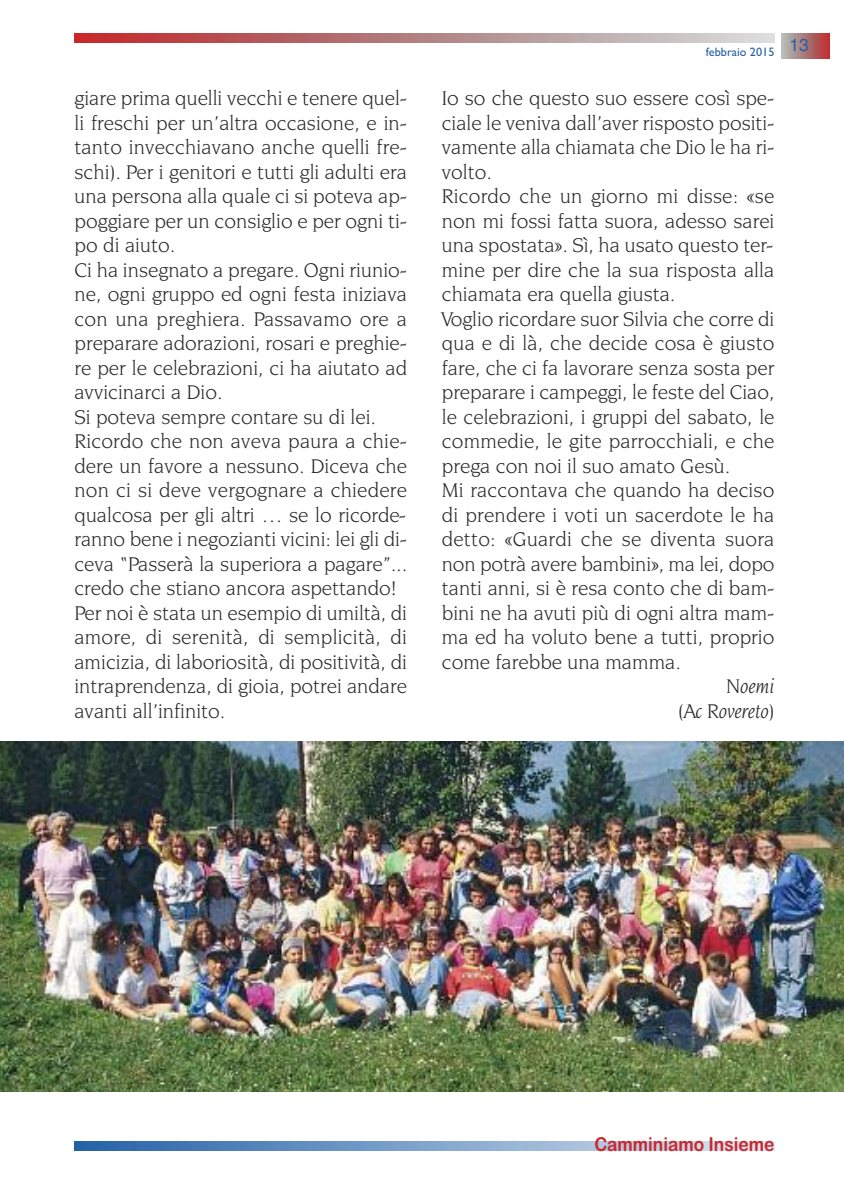
<style>
.page{position:relative;width:844px;height:1191px;background:#fff}
.page>*{position:absolute;margin:0;border:0;box-sizing:border-box;transform-origin:0 0}
.t1{font:21px/24.5px "Novarese IT Cby BT";color:#272627}
.t2{font:italic 21px/24.5px "Novarese IT Cby BT";letter-spacing:-.005em;color:#272627;text-align:right}
.t3{font:19.25px "Arial Rounded MT Bold";color:#cc262b;scale:.9 1}
.t4{font:12.25px "Gill Sans";color:#2661a7}
</style>
<div class="page">
<img style="left:781px;top:34px;width:48px;height:25px">
<img style="left:74px;top:34px;width:700px;height:9px">
<img style="left:74px;top:1142px;width:700px;height:8px">
<img style="left:0;top:741px;width:843px;height:350px">
<p class="t4" style="left:705px;top:44px;width:105px">febbraio 2015 <sup>13</sup></p>
<p class="t1" style="left:74px;top:87px;width:334px">giare prima quelli vecchi e tenere quel&shy;li freschi per un’altra occasione, e in&shy;tanto invecchiavano anche quelli fre&shy;schi). Per i genitori e tutti gli adulti era una persona alla quale ci si poteva ap&shy;poggiare per un consiglio e per ogni ti&shy;po di aiuto.<br>Ci ha insegnato a pregare. Ogni riunio&shy;ne, ogni gruppo ed ogni festa iniziava con una preghiera. Passavamo ore a preparare adorazioni, rosari e preghie&shy;re per le celebrazioni, ci ha aiutato ad avvicinarci a Dio.<br>Si poteva sempre contare su di lei.<br>Ricordo che non aveva paura a chie&shy;dere un favore a nessuno. Diceva che non ci si deve vergognare a chiedere qualcosa per gli altri … se lo ricorde&shy;ranno bene i negozianti vicini: lei gli di&shy;ceva “Passerà la superiora a pagare”... credo che stiano ancora aspettando!<br>Per noi è stata un esempio di umiltà, di amore, di serenità, di semplicità, di amicizia, di laboriosità, di positività, di intraprendenza, di gioia, potrei andare avanti all’infinito.</p>
<p class="t1" style="left:441px;top:87px;width:334px">Io so che questo suo essere così spe&shy;ciale le veniva dall’aver risposto positi&shy;vamente alla chiamata che Dio le ha ri&shy;volto.<br>Ricordo che un giorno mi disse: «se non mi fossi fatta suora, adesso sarei una spostata». Sì, ha usato questo ter&shy;mine per dire che la sua risposta alla chiamata era quella giusta.<br>Voglio ricordare suor Silvia che corre di qua e di là, che decide cosa è giusto fare, che ci fa lavorare senza sosta per preparare i campeggi, le feste del Ciao, le celebrazioni, i gruppi del sabato, le commedie, le gite parrocchiali, e che prega con noi il suo amato Gesù.<br>Mi raccontava che quando ha deciso di prendere i voti un sacerdote le ha detto: «Guardi che se diventa suora non potrà avere bambini», ma lei, dopo tanti anni, si è resa conto che di bam&shy;bini ne ha avuti più di ogni altra mam&shy;ma ed ha voluto bene a tutti, proprio come farebbe una mamma.</p>
<p class="t2" style="left:677px;top:675px;width:98px">Noemi<br>(Ac Rovereto)</p>
<p class="t3" style="left:594px;top:1132px;width:201px">Camminiamo Insieme</p>
</div>
